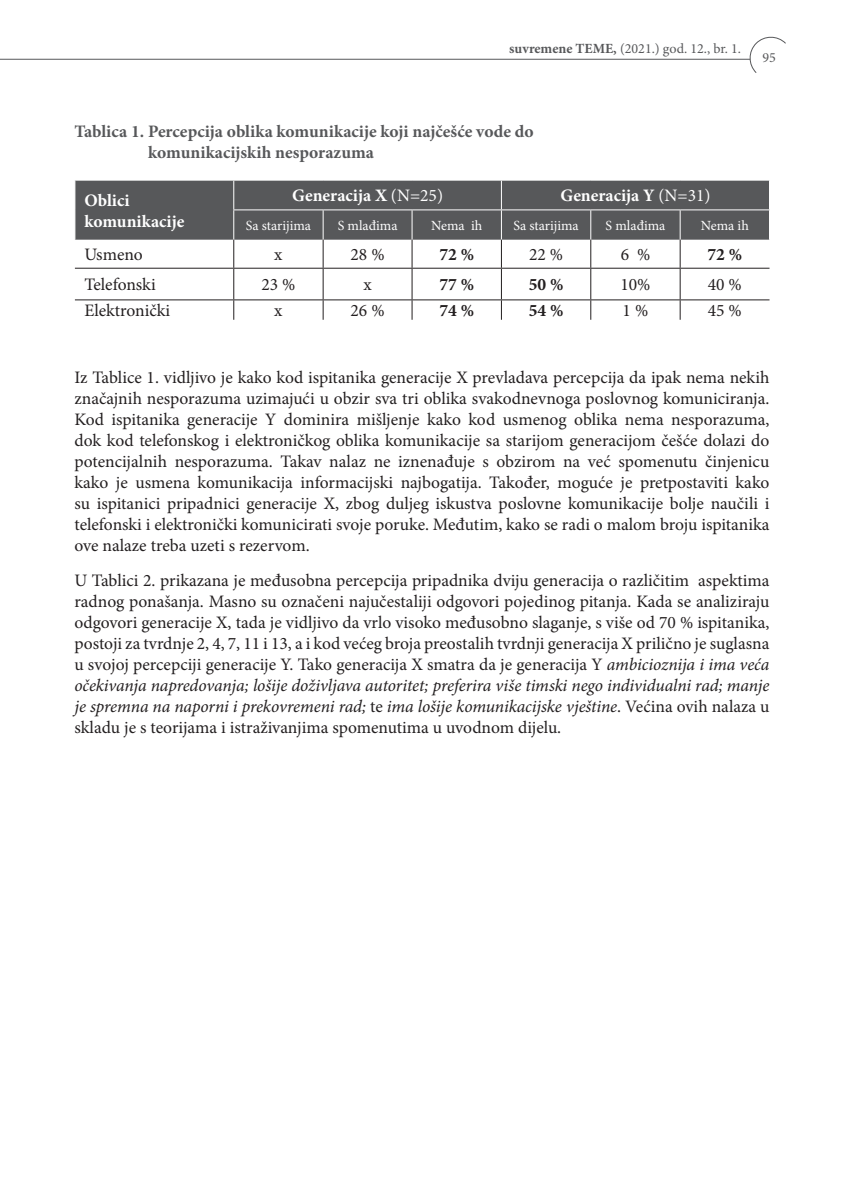
<style>
.page{position:relative;width:844px;height:1191px;background:#fff}
.page>*{position:absolute;margin:0;border:0;box-sizing:border-box;transform-origin:0 0}
.t1{font:17.5px/21px "Minion Pro";color:#231f20;text-align:justify}
.t2{font:700 17.5px/21px "Minion Pro";color:#57585a}
.t3{font:700 17.5px/21px "Minion Pro";color:#fff}
.t4{font:700 17.5px "Minion Pro";color:#231f20}
.t5{font:14px "Minion Pro";color:#fff}
.t6{font:14px "Minion Pro";color:#57585a}
.s1{font-weight:700}
.s2{font-weight:400}
.s3{font-style:italic}
</style>
<div class="page">
<svg style="left:746px;top:36px;width:40px;height:37px"></svg>
<hr style="left:0;top:59px;width:750px;height:1px;background:#57585a">
<div style="left:75px;top:181px;width:693px;height:59px;background:#57585a"></div>
<svg style="left:233px;top:180px;width:1px;height:29px"></svg>
<svg style="left:501px;top:180px;width:1px;height:29px"></svg>
<svg style="left:768px;top:180px;width:1px;height:29px"></svg>
<hr style="left:233px;top:209px;width:90px;height:1px;background:#fff">
<hr style="left:233px;top:210px;width:1px;height:30px;background:#fff">
<hr style="left:323px;top:209px;width:89px;height:1px;background:#fff">
<hr style="left:322px;top:210px;width:1px;height:30px;background:#fff">
<hr style="left:412px;top:209px;width:89px;height:1px;background:#fff">
<hr style="left:411px;top:210px;width:1px;height:30px;background:#fff">
<hr style="left:501px;top:209px;width:89px;height:1px;background:#fff">
<hr style="left:501px;top:210px;width:1px;height:30px;background:#fff">
<hr style="left:590px;top:209px;width:90px;height:1px;background:#fff">
<hr style="left:590px;top:210px;width:1px;height:30px;background:#fff">
<hr style="left:680px;top:209px;width:89px;height:1px;background:#fff">
<hr style="left:679px;top:210px;width:1px;height:30px;background:#fff">
<svg style="left:233px;top:240px;width:1px;height:28px"></svg>
<svg style="left:322px;top:240px;width:1px;height:28px"></svg>
<svg style="left:411px;top:240px;width:1px;height:28px"></svg>
<svg style="left:501px;top:240px;width:1px;height:28px"></svg>
<svg style="left:590px;top:240px;width:1px;height:28px"></svg>
<svg style="left:679px;top:240px;width:1px;height:28px"></svg>
<hr style="left:75px;top:268px;width:159px;height:1px;background:#231f20">
<hr style="left:234px;top:268px;width:89px;height:1px;background:#231f20">
<hr style="left:233px;top:269px;width:1px;height:30px;background:#231f20">
<hr style="left:323px;top:268px;width:89px;height:1px;background:#231f20">
<hr style="left:322px;top:269px;width:1px;height:30px;background:#231f20">
<hr style="left:412px;top:268px;width:89px;height:1px;background:#231f20">
<hr style="left:411px;top:269px;width:1px;height:30px;background:#231f20">
<hr style="left:501px;top:268px;width:89px;height:1px;background:#231f20">
<hr style="left:501px;top:269px;width:1px;height:30px;background:#231f20">
<hr style="left:590px;top:268px;width:90px;height:1px;background:#231f20">
<hr style="left:590px;top:269px;width:1px;height:30px;background:#231f20">
<hr style="left:680px;top:268px;width:89px;height:1px;background:#231f20">
<hr style="left:679px;top:269px;width:1px;height:30px;background:#231f20">
<hr style="left:75px;top:299px;width:159px;height:1px;background:#231f20">
<hr style="left:234px;top:299px;width:89px;height:1px;background:#231f20">
<svg style="left:233px;top:300px;width:1px;height:20px"></svg>
<hr style="left:323px;top:299px;width:89px;height:1px;background:#231f20">
<svg style="left:322px;top:300px;width:1px;height:20px"></svg>
<hr style="left:412px;top:299px;width:89px;height:1px;background:#231f20">
<svg style="left:411px;top:300px;width:1px;height:20px"></svg>
<hr style="left:501px;top:299px;width:89px;height:1px;background:#231f20">
<svg style="left:501px;top:300px;width:1px;height:20px"></svg>
<hr style="left:590px;top:299px;width:90px;height:1px;background:#231f20">
<svg style="left:590px;top:300px;width:1px;height:20px"></svg>
<hr style="left:680px;top:299px;width:89px;height:1px;background:#231f20">
<svg style="left:679px;top:300px;width:1px;height:20px"></svg>
<p class="t6" style="left:509px;top:39px;width:233px"><span class="s1">suvremene TEME,</span> (2021.) god. 12., br. 1.</p>
<p class="t6" style="left:762px;top:48px;width:15px">95</p>
<p class="t2" style="left:148px;top:120px;width:387px;text-indent:-74px">Tablica 1. Percepcija oblika komunikacije koji najčešće vode do komunikacijskih nesporazuma</p>
<p class="t3" style="left:84px;top:190px;width:101px">Oblici komunikacije</p>
<p class="t3" style="left:292px;top:185px;width:152px">Generacija X <span class="s2">(N=25)</span></p>
<p class="t3" style="left:560px;top:185px;width:152px">Generacija Y <span class="s2">(N=31)</span></p>
<p class="t5" style="left:246px;top:216px;width:67px">Sa starijima</p>
<p class="t5" style="left:337px;top:216px;width:61px">S mlađima</p>
<p class="t5" style="left:431px;top:216px;width:53px">Nema ih</p>
<p class="t5" style="left:513px;top:216px;width:67px">Sa starijima</p>
<p class="t5" style="left:605px;top:216px;width:61px">S mlađima</p>
<p class="t5" style="left:700px;top:216px;width:50px">Nema ih</p>
<p class="t1" style="left:84px;top:244px;width:60px">Usmeno</p>
<p class="t1" style="left:274px;top:244px;width:10px">x</p>
<p class="t1" style="left:350px;top:244px;width:36px">28 %</p>
<p class="t4" style="left:439px;top:242px;width:36px">72 %</p>
<p class="t1" style="left:529px;top:244px;width:36px">22 %</p>
<p class="t1" style="left:620px;top:244px;width:31px">6 %</p>
<p class="t4" style="left:707px;top:242px;width:36px">72 %</p>
<p class="t1" style="left:84px;top:274px;width:73px">Telefonski</p>
<p class="t1" style="left:261px;top:274px;width:36px">23 %</p>
<p class="t1" style="left:363px;top:274px;width:10px">x</p>
<p class="t4" style="left:439px;top:272px;width:36px">77 %</p>
<p class="t4" style="left:528px;top:272px;width:36px">50 %</p>
<p class="t1" style="left:620px;top:274px;width:32px">10%</p>
<p class="t1" style="left:707px;top:274px;width:36px">40 %</p>
<p class="t1" style="left:84px;top:300px;width:87px">Elektronički</p>
<p class="t1" style="left:274px;top:300px;width:10px">x</p>
<p class="t1" style="left:350px;top:300px;width:36px">26 %</p>
<p class="t4" style="left:439px;top:298px;width:36px">74 %</p>
<p class="t4" style="left:528px;top:298px;width:36px">54 %</p>
<p class="t1" style="left:622px;top:300px;width:27px">1 %</p>
<p class="t1" style="left:707px;top:300px;width:36px">45 %</p>
<p class="t1" style="left:74px;top:367px;width:696px">Iz Tablice 1. vidljivo je kako kod ispitanika generacije X prevladava percepcija da ipak nema nekih značajnih nesporazuma uzimajući u obzir sva tri oblika svakodnevnoga poslovnog komuniciranja.<br>Kod ispitanika generacije Y dominira mišljenje kako kod usmenog oblika nema nesporazuma, dok kod telefonskog i elektroničkog oblika komunikacije sa starijom generacijom češće dolazi do potencijalnih nesporazuma. Takav nalaz ne iznenađuje s obzirom na već spomenutu činjenicu kako je usmena komunikacija informacijski najbogatija. Također, moguće je pretpostaviti kako su ispitanici pripadnici generacije X, zbog duljeg iskustva poslovne komunikacije bolje naučili i telefonski i elektronički komunicirati svoje poruke. Međutim, kako se radi o malom broju ispitanika ove nalaze treba uzeti s rezervom.</p>
<p class="t1" style="left:74px;top:570px;width:696px">U Tablici 2. prikazana je međusobna percepcija pripadnika dviju generacija o različitim aspektima radnog ponašanja. Masno su označeni najučestaliji odgovori pojedinog pitanja. Kada se analiziraju odgovori generacije X, tada je vidljivo da vrlo visoko međusobno slaganje, s više od 70 % ispitanika, postoji za tvrdnje 2, 4, 7, 11 i 13, a i kod većeg broja preostalih tvrdnji generacija X prilično je suglasna u svojoj percepciji generacije Y. Tako generacija X smatra da je generacija Y <span class="s3">ambicioznija i ima veća očekivanja napredovanja; lošije doživljava autoritet; preferira više timski nego individualni rad; manje je spremna na naporni i prekovremeni rad;</span> te <span class="s3">ima lošije komunikacijske vještine</span>. Većina ovih nalaza u skladu je s teorijama i istraživanjima spomenutima u uvodnom dijelu.</p>
</div>
